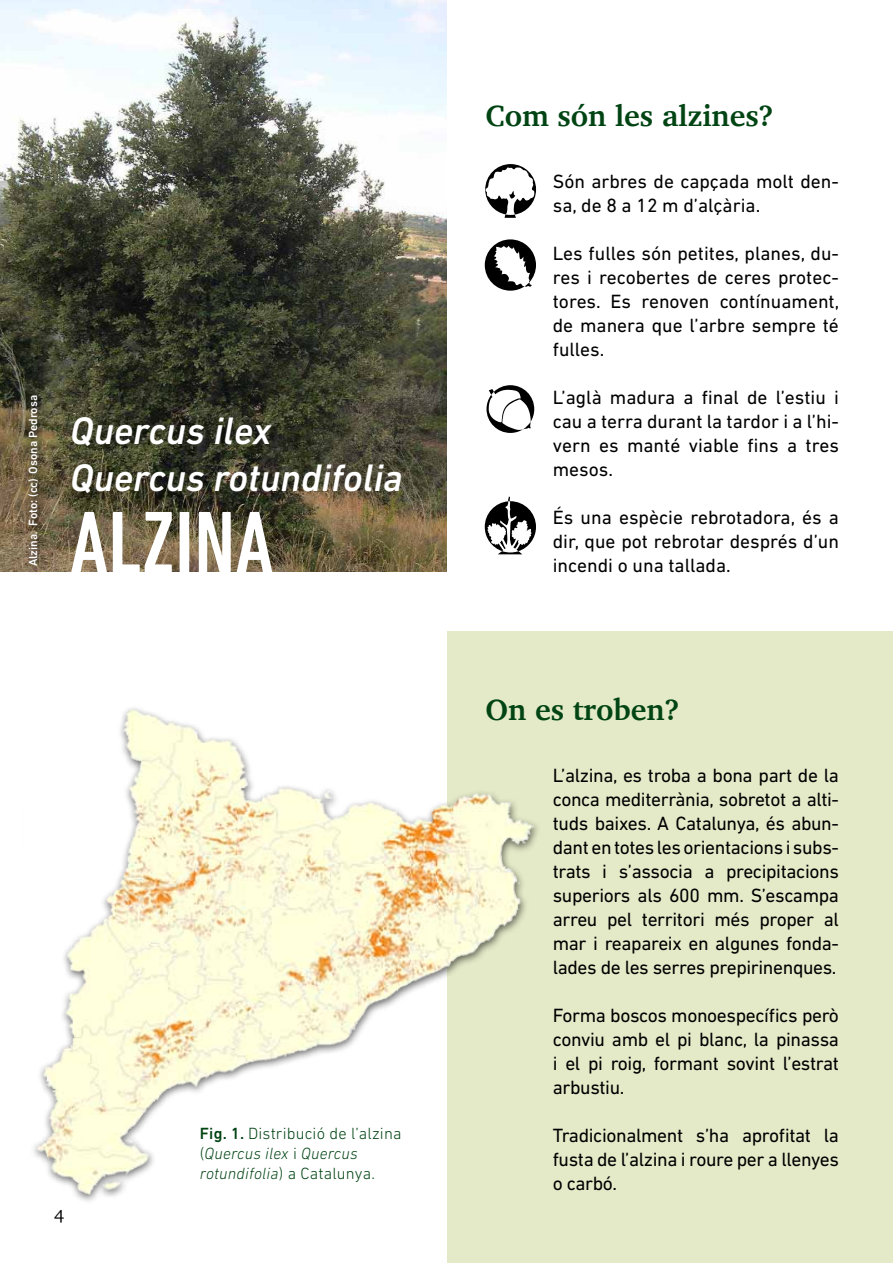
<style>
.page{position:relative;width:893px;height:1263px;background:#fff}
.page>*{position:absolute;margin:0;border:0;box-sizing:border-box;transform-origin:0 0}
.t1{font:500 condensed 90px "DIN Next LT Pro";color:#fff}
.t2{font:italic 500 39px/46.8px "DIN Next LT Pro";color:#fff}
.t3{font:700 30px "Charter OSFBT";color:#004413}
.t4{font:19.5px/24px "DIN Next LT Pro";letter-spacing:-.01em;color:#000;text-align:justify}
.t5{font:18px "Charter BT";color:#000}
.t6{font:300 16.5px/19.8px "DIN Next LT Pro";letter-spacing:.01em;color:#004413}
.t7{font:500 12px "DIN Next LT Pro";color:#fff}
.s1{font-style:italic}
.s2{font-weight:500}
</style>
<div class="page">
<img style="left:0;top:0;width:446px;height:571px">
<div style="left:23px;top:390px;width:24px;height:185px;background:#000;opacity:.9"></div>
<div style="left:447px;top:631px;width:446px;height:632px;background:#e4eac8"></div>
<div style="left:29px;top:682px;width:521px;height:523px;background:#000;opacity:.6"></div>
<img style="left:29px;top:683px;width:515px;height:511px">
<svg style="left:485px;top:164px;width:51px;height:54px"></svg>
<svg style="left:486px;top:385px;width:48px;height:48px"></svg>
<svg style="left:485px;top:239px;width:51px;height:52px"></svg>
<svg style="left:485px;top:496px;width:51px;height:58px"></svg>
<p class="t7" style="left:26px;top:566px;width:173px;rotate:-90deg">Alzina<span class="s1">.</span> Foto: (cc) Osona Pedrosa</p>
<h2 class="t2" style="left:70px;top:407px;width:334px">Quercus ilex<br>Quercus rotundifolia</h2>
<h1 class="t1" style="left:70px;top:492px;width:205px">ALZINA</h1>
<p class="t5" style="left:54px;top:1205px;width:12px">4</p>
<p class="t6" style="left:200px;top:1123px;width:203px"><span class="s2">Fig. 1.</span> Distribució de l’alzina (<span class="s1">Quercus ilex</span> i <span class="s1">Quercus rotundifolia</span>) a Catalunya.</p>
<h3 class="t3" style="left:486px;top:97px;width:289px">Com són les alzines?</h3>
<p class="t4" style="left:553px;top:169px;width:288px">Són arbres de capçada molt den· sa, de 8 a 12 m d’alçària.</p>
<p class="t4" style="left:553px;top:241px;width:288px">Les fulles són petites, planes, du· res i recobertes de ceres protec· tores. Es renoven contínuament, de manera que l’arbre sempre té fulles.</p>
<p class="t4" style="left:553px;top:385px;width:288px">L’aglà madura a final de l’estiu i cau a terra durant la tardor i a l’hi· vern es manté viable fins a tres mesos.</p>
<p class="t4" style="left:553px;top:505px;width:288px">És una espècie rebrotadora, és a dir, que pot rebrotar després d’un incendi o una tallada.</p>
<h3 class="t3" style="left:486px;top:691px;width:195px">On es troben?</h3>
<p class="t4" style="left:553px;top:763px;width:288px">L’alzina, es troba a bona part de la conca mediterrània, sobretot a alti· tuds baixes. A Catalunya, és abun· dant en totes les orientacions i subs· trats i s’associa a precipitacions superiors als 600 mm. S’escampa arreu pel territori més proper al mar i reapareix en algunes fonda· lades de les serres prepirinenques.</p>
<p class="t4" style="left:553px;top:1003px;width:288px">Forma boscos monoespecífics però conviu amb el pi blanc, la pinassa i el pi roig, formant sovint l’estrat arbustiu.</p>
<p class="t4" style="left:553px;top:1123px;width:288px">Tradicionalment s’ha aprofitat la fusta de l’alzina i roure per a llenyes o carbó.</p>
</div>
